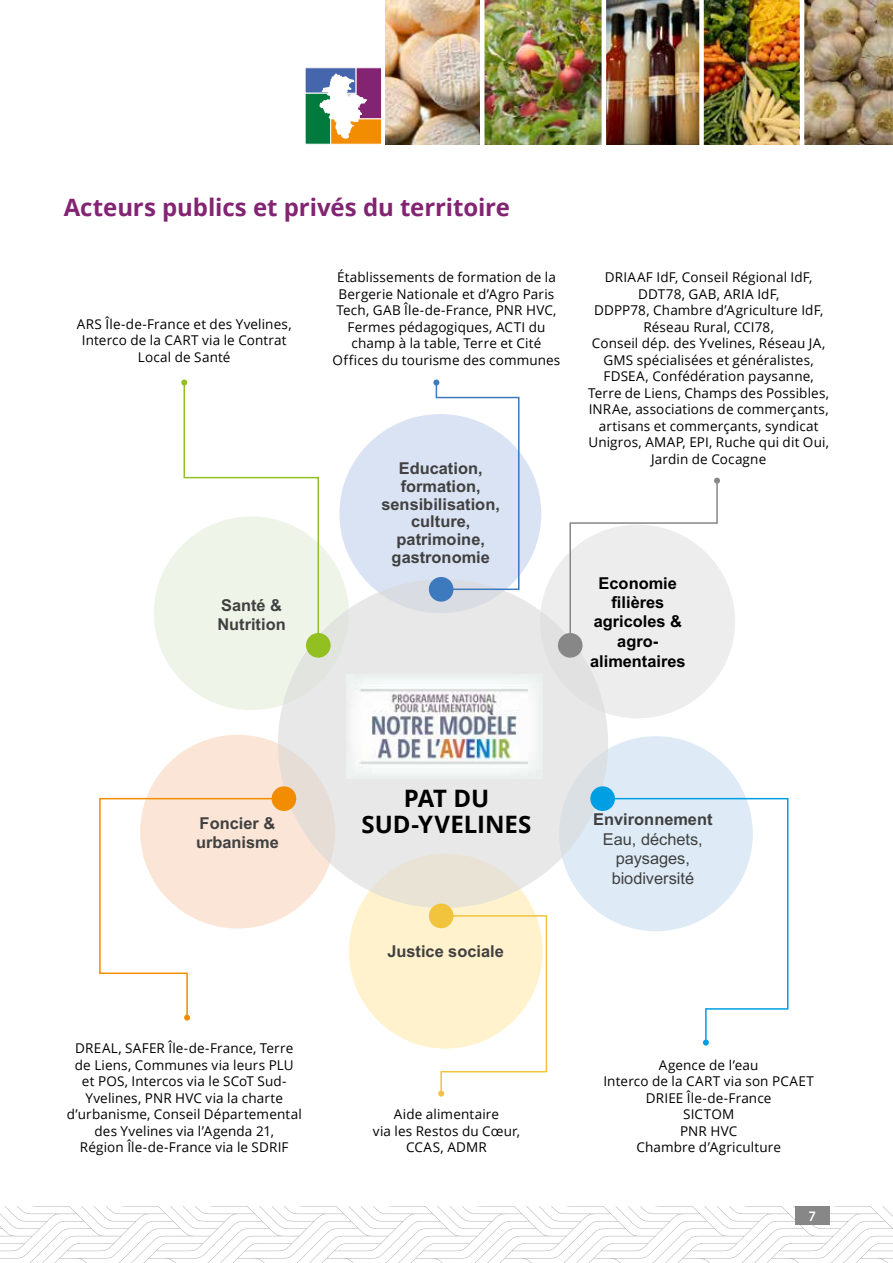
<style>
.page{position:relative;width:893px;height:1263px;background:#fff}
.page>*{position:absolute;margin:0;border:0;box-sizing:border-box;transform-origin:0 0}
.t1{font:700 24px "Open Sans";letter-spacing:-.005em;color:#832472}
.t2{font:700 24px/25.5px "Open Sans";letter-spacing:-.005em;color:#000;text-align:center}
.t3{font:700 16.35px/17.7px "Arial";color:#404040}
.t4{font:700 16.35px/19.5px "Arial";color:#000;text-align:center}
.t5{font:16.35px/19px "Arial";letter-spacing:-.005em;color:#404040;text-align:center}
.t6{font:13.5px/16.5px "Open Sans";letter-spacing:.01em;color:#000;text-align:center}
.t7{font:500 13.5px "Gotham HTF";color:#fff;scale:.9 1}
</style>
<div class="page">
<svg style="left:0;top:1206px;width:893px;height:57px"></svg>
<img style="left:606px;top:0;width:93px;height:144px">
<img style="left:804px;top:0;width:89px;height:144px">
<img style="left:386px;top:0;width:94px;height:144px">
<img style="left:704px;top:0;width:96px;height:144px">
<img style="left:484px;top:0;width:118px;height:144px">
<div style="left:795px;top:1206px;width:34px;height:18px;background:#878787"></div>
<div style="left:305px;top:68px;width:51px;height:25px;background:#4565ad"></div>
<div style="left:330px;top:118px;width:52px;height:26px;background:#f28c00;border:1px solid #fff"></div>
<div style="left:356px;top:68px;width:26px;height:51px;background:#832472;border:1px solid #fff"></div>
<div style="left:305px;top:93px;width:26px;height:51px;background:#007b3d"></div>
<svg style="left:319px;top:73px;width:48px;height:66px"></svg>
<div style="left:154px;top:516px;width:195px;height:194px;background:#eef5e8;border-radius:50%"></div>
<div style="left:559px;top:736px;width:194px;height:195px;background:#deebf6;border-radius:50%"></div>
<div style="left:349px;top:853px;width:194px;height:196px;background:#fff2cd;border-radius:50%"></div>
<div style="left:540px;top:525px;width:195px;height:193px;background:#ededed;border-radius:50%"></div>
<div style="left:140px;top:735px;width:195px;height:193px;background:#fbe5d6;border-radius:50%"></div>
<div style="left:339px;top:414px;width:202px;height:199px;background:#dae3f3;border-radius:50%"></div>
<div style="left:278px;top:579px;width:330px;height:329px;background:#d9d9d9;border-radius:50%;opacity:.59"></div>
<img style="left:346px;top:675px;width:197px;height:103px">
<div style="left:306px;top:633px;width:25px;height:25px;background:#92c020;border-radius:50%"></div>
<div style="left:429px;top:577px;width:24px;height:25px;background:#3d79bd;border-radius:50%"></div>
<div style="left:590px;top:786px;width:25px;height:25px;background:#009fe3;border-radius:50%"></div>
<div style="left:429px;top:903px;width:24px;height:25px;background:#f2c33c;border-radius:50%"></div>
<div style="left:272px;top:786px;width:24px;height:25px;background:#f28c00;border-radius:50%"></div>
<div style="left:558px;top:633px;width:25px;height:25px;background:#878787;border-radius:50%"></div>
<svg style="left:181px;top:379px;width:139px;height:265px"></svg>
<svg style="left:433px;top:379px;width:87px;height:212px"></svg>
<svg style="left:569px;top:478px;width:151px;height:169px"></svg>
<svg style="left:99px;top:797px;width:186px;height:223px"></svg>
<svg style="left:438px;top:914px;width:110px;height:182px"></svg>
<svg style="left:601px;top:797px;width:188px;height:246px"></svg>
<svg style="left:703px;top:1039px;width:6px;height:6px"></svg>
<h1 class="t1" style="left:64px;top:191px;width:448px">Acteurs publics et privés du territoire</h1>
<p class="t6" style="left:77px;top:315px;width:216px">ARS Île-de-France et des Yvelines,<br>Interco de la CART via le Contrat<br>Local de Santé</p>
<p class="t3" style="left:217px;top:595px;width:70px;line-height:19px">Santé &amp;<br>Nutrition</p>
<p class="t6" style="left:333px;top:269px;width:229px">Établissements de formation de la<br>Bergerie Nationale et d’Agro Paris<br>Tech, GAB Île-de-France, PNR HVC,<br>Fermes pédagogiques, ACTI du champ à la table, Terre et Cité<br>Offices du tourisme des communes</p>
<p class="t3" style="left:381px;top:460px;width:120px;text-align:center">Education, formation, sensibilisation, culture, patrimoine, gastronomie</p>
<p class="t6" style="left:588px;top:269px;width:242px">DRIAAF IdF, Conseil Régional IdF,<br>DDT78, GAB, ARIA IdF,<br>DDPP78, Chambre d’Agriculture IdF,<br>Réseau Rural, CCI78,<br>Conseil dép. des Yvelines, Réseau JA,<br>GMS spécialisées et généralistes,<br>FDSEA, Confédération paysanne,<br>Terre de Liens, Champs des Possibles,<br>INRAe, associations de commerçants, artisans et commerçants, syndicat<br>Unigros, AMAP, EPI, Ruche qui dit Oui,<br>Jardin de Cocagne</p>
<p class="t4" style="left:590px;top:573px;width:97px">Economie filières agricoles &amp; agro&shy;alimentaires</p>
<p class="t3" style="left:196px;top:814px;width:84px;line-height:19px">Foncier &amp; urbanisme</p>
<p class="t6" style="left:67px;top:1039px;width:236px">DREAL, SAFER Île-de-France, Terre de Liens, Communes via leurs PLU<br>et POS, Intercos via le SCoT Sud-Yvelines, PNR HVC via la charte d’urbanisme, Conseil Départemental des Yvelines via l’Agenda 21,<br>Région Île-de-France via le SDRIF</p>
<h1 class="t2" style="left:362px;top:785px;width:171px">PAT DU<br>SUD-YVELINES</h1>
<p class="t3" style="left:387px;top:943px;width:118px">Justice sociale</p>
<p class="t6" style="left:373px;top:1106px;width:149px">Aide alimentaire<br>via les Restos du Cœur,<br>CCAS, ADMR</p>
<p class="t3" style="left:593px;top:810px;width:121px">Environnement</p>
<p class="t5" style="left:603px;top:830px;width:101px">Eau, déchets, paysages, biodiversité</p>
<p class="t6" style="left:603px;top:1056px;width:212px">Agence de l’eau<br>Interco de la CART via son PCAET<br>DRIEE Île-de-France<br>SICTOM<br>PNR HVC<br>Chambre d’Agriculture</p>
<p class="t7" style="left:808px;top:1208px;width:10px">7</p>
</div>
